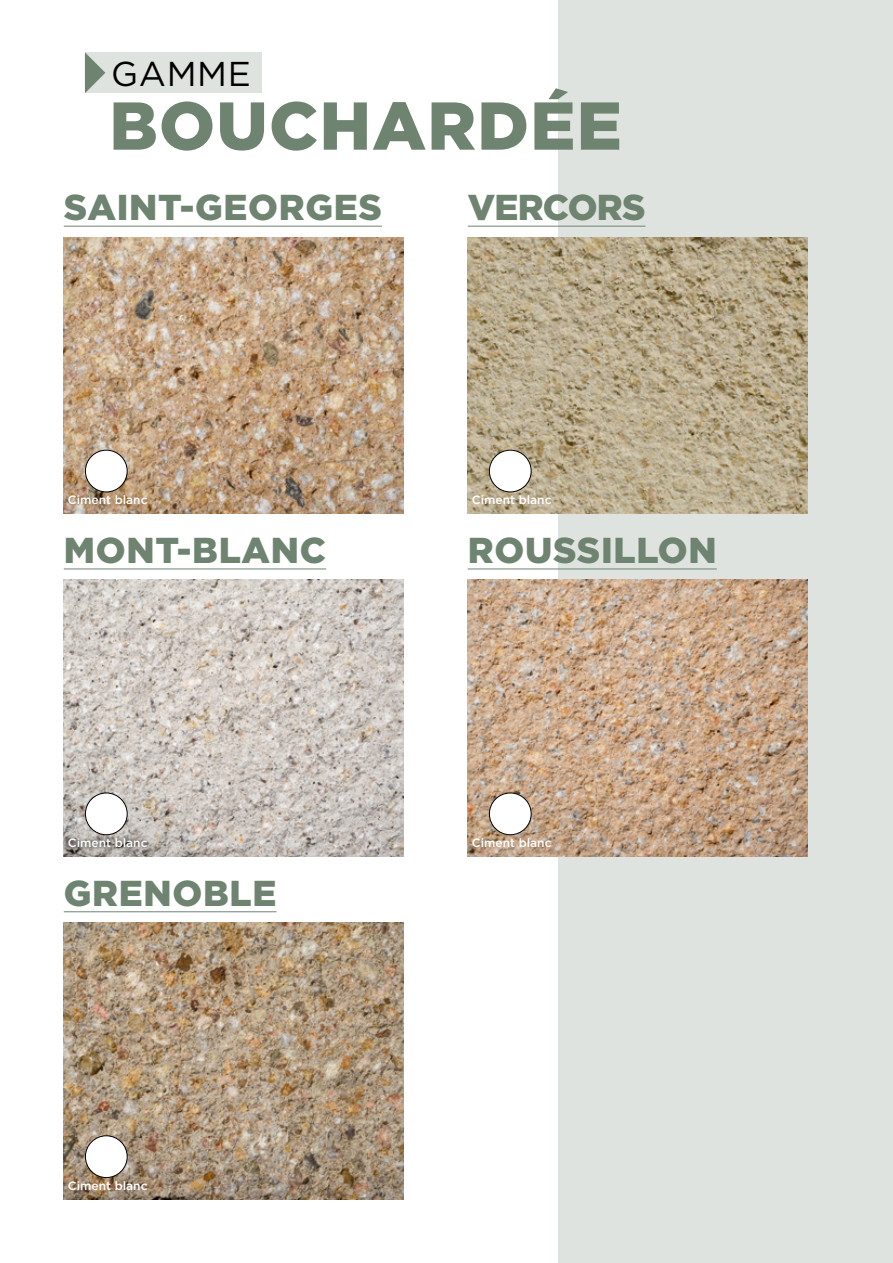
<style>
.page{position:relative;width:893px;height:1263px;background:#fff}
.page>*{position:absolute;margin:0;border:0;box-sizing:border-box;transform-origin:0 0}
.t1{font:900 67.5px "Gotham";letter-spacing:.02em;color:#6e8471}
.t2{font:900 36px "Gotham";letter-spacing:.02em;color:#6e8471}
.t3{font:900 36px "Gotham";letter-spacing:-.02em;color:#6e8471}
.t4{font:34.5px "Gotham";letter-spacing:.02em;color:#000}
.t5{font:500 12px "Gotham";color:#fff}
</style>
<div class="page">
<div style="left:86px;top:52px;width:176px;height:41px;background:#dfe3df"></div>
<svg style="left:85px;top:52px;width:20px;height:41px"></svg>
<div style="left:558px;top:0;width:335px;height:1263px;background:#dfe3df"></div>
<img style="left:64px;top:237px;width:340px;height:277px">
<img style="left:468px;top:237px;width:340px;height:277px">
<hr style="left:64px;top:226px;width:318px;height:1px;background:#6e8471">
<hr style="left:468px;top:226px;width:177px;height:1px;background:#6e8471">
<div style="left:85px;top:450px;width:42px;height:42px;background:#fff;border-radius:50%"></div>
<div style="left:85px;top:450px;width:43px;height:42px;border:1px solid #000;border-radius:50%"></div>
<div style="left:489px;top:450px;width:42px;height:42px;background:#fff;border-radius:50%"></div>
<div style="left:489px;top:450px;width:42px;height:42px;border:1px solid #000;border-radius:50%"></div>
<img style="left:64px;top:580px;width:340px;height:276px">
<hr style="left:64px;top:569px;width:262px;height:1px;background:#6e8471">
<img style="left:468px;top:580px;width:340px;height:276px">
<hr style="left:468px;top:569px;width:249px;height:1px;background:#6e8471">
<div style="left:85px;top:793px;width:42px;height:42px;background:#fff;border-radius:50%"></div>
<div style="left:85px;top:793px;width:43px;height:42px;border:1px solid #000;border-radius:50%"></div>
<div style="left:489px;top:793px;width:42px;height:42px;background:#fff;border-radius:50%"></div>
<div style="left:489px;top:793px;width:42px;height:42px;border:1px solid #000;border-radius:50%"></div>
<img style="left:64px;top:923px;width:340px;height:276px">
<hr style="left:64px;top:911px;width:213px;height:1px;background:#6e8471">
<div style="left:85px;top:1136px;width:42px;height:41px;background:#fff;border-radius:50%"></div>
<div style="left:85px;top:1135px;width:43px;height:43px;border:1px solid #000;border-radius:50%"></div>
<div style="left:64px;top:834px;width:87px;height:17px;background:#000;opacity:.75"></div>
<h3 class="t4" style="left:111px;top:52px;width:141px">GAMME</h3>
<h1 class="t1" style="left:109px;top:79px;width:514px">BOUCHARDÉE</h1>
<h2 class="t2" style="left:64px;top:183px;width:320px">SAINT-GEORGES</h2>
<h2 class="t3" style="left:468px;top:183px;width:179px">VERCORS</h2>
<p class="t5" style="left:68px;top:492px;width:81px">Ciment blanc</p>
<p class="t5" style="left:472px;top:492px;width:81px">Ciment blanc</p>
<h2 class="t2" style="left:64px;top:525px;width:264px">MONT-BLANC</h2>
<h2 class="t2" style="left:468px;top:525px;width:251px">ROUSSILLON</h2>
<p class="t5" style="left:68px;top:835px;width:81px">Ciment blanc</p>
<h2 class="t2" style="left:64px;top:868px;width:214px">GRENOBLE</h2>
<p class="t5" style="left:68px;top:1178px;width:81px">Ciment blanc</p>
<p class="t5" style="left:472px;top:835px;width:81px">Ciment blanc</p>
</div>
